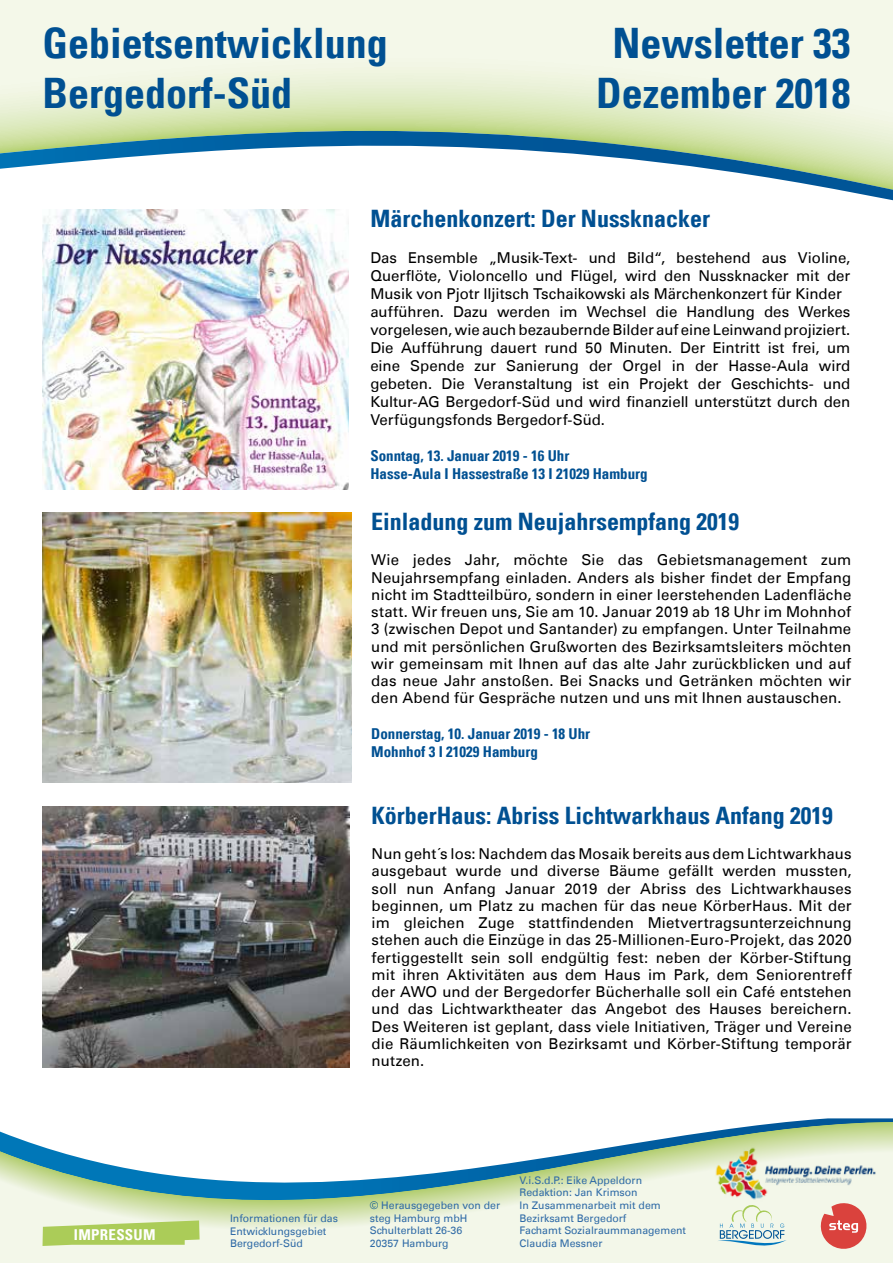
<style>
.page{position:relative;width:893px;height:1263px;background:#fff}
.page>*{position:absolute;margin:0;border:0;box-sizing:border-box;transform-origin:0 0}
.t1{font:700 condensed 42px/50.4px "Univers LT";color:#005092}
.t2{font:700 condensed 24px "Univers LT";color:#005092}
.t3{font:15px/17.2px "Univers LT";color:#000;text-align:justify}
.t4{font:700 condensed 15px/18px "Univers LT";color:#005092}
.t5{font:700 condensed 15px "Univers LT";letter-spacing:.02em;color:#fff}
.t6{font:10.5px/12.6px "Univers LT";color:#2e6aa6}
.s1{color:#005092}
</style>
<div class="page">
<svg style="left:0;top:0;width:893px;height:124px"></svg>
<svg style="left:0;top:124px;width:893px;height:76px"></svg>
<svg style="left:0;top:1149px;width:893px;height:114px;fill:#f3f7e9"></svg>
<img style="left:708px;top:1140px;width:174px;height:65px">
<svg style="left:43px;top:1220px;width:157px;height:26px"></svg>
<svg style="left:717px;top:1204px;width:70px;height:44px"></svg>
<svg style="left:821px;top:1203px;width:45px;height:46px"></svg>
<img style="left:42px;top:209px;width:307px;height:280px">
<img style="left:43px;top:513px;width:308px;height:269px">
<img style="left:43px;top:806px;width:306px;height:261px">
<h1 class="t1" style="left:43px;top:18px;width:347px">Gebietsentwicklung<br>Bergedorf-Süd</h1>
<h1 class="t1" style="left:596px;top:18px;width:256px;text-align:center">Newsletter 33<br>Dezember 2018</h1>
<h2 class="t2" style="left:370px;top:203px;width:341px">Märchenkonzert: Der Nussknacker</h2>
<p class="t3" style="left:370px;top:248px;width:482px;line-height:18px;text-align:left">Das Ensemble „Musik-Text- und Bild“, bestehend aus Violine, Querflöte, Violoncello und Flügel, wird den Nussknacker mit der Musik von Pjotr Iljitsch Tschaikowski als Märchenkonzert für Kinder aufführen. Dazu werden im Wechsel die Handlung des Werkes vorgelesen, wie auch bezaubernde Bilder auf eine Leinwand projiziert.<br>Die Aufführung dauert rund 50 Minuten. Der Eintritt ist frei, um eine Spende zur Sanierung der Orgel in der Hasse-Aula wird gebeten. Die Veranstaltung ist ein Projekt der Geschichts- und Kultur-AG Bergedorf-Süd und wird finanziell unterstützt durch den Verfügungsfonds Bergedorf-Süd.</p>
<p class="t4" style="left:370px;top:446px;width:279px">Sonntag, 13. Januar 2019 - 16 Uhr<br>Hasse-Aula I Hassestraße 13 I 21029 Hamburg</p>
<h2 class="t2" style="left:371px;top:507px;width:369px">Einladung zum Neujahrsempfang 2019</h2>
<p class="t3" style="left:371px;top:551px;width:482px">Wie jedes Jahr, möchte Sie das Gebietsmanagement zum Neujahrsempfang einladen. Anders als bisher findet der Empfang nicht im Stadtteilbüro, sondern in einer leerstehenden Ladenfläche statt. Wir freuen uns, Sie am 10. Januar 2019 ab 18 Uhr im Mohnhof 3 (zwischen Depot und Santander) zu empfangen. Unter Teilnahme und mit persönlichen Grußworten des Bezirksamtsleiters möchten wir gemeinsam mit Ihnen auf das alte Jahr zurückblicken und auf das neue Jahr anstoßen. Bei Snacks und Getränken möchten wir den Abend für Gespräche nutzen und uns mit Ihnen austauschen.</p>
<p class="t4" style="left:371px;top:725px;width:221px">Donnerstag, 10. Januar 2019 - 18 Uhr<br>Mohnhof 3 I 21029 Hamburg</p>
<p class="t5" style="left:74px;top:1225px;width:83px">IMPRESSUM</p>
<h2 class="t2" style="left:372px;top:800px;width:463px">KörberHaus: Abriss Lichtwarkhaus Anfang 2019</h2>
<p class="t3" style="left:372px;top:845px;width:482px">Nun geht´s los: Nachdem das Mosaik bereits aus dem Lichtwarkhaus ausgebaut wurde und diverse Bäume gefällt werden mussten, soll nun Anfang Januar 2019 der Abriss des Lichtwarkhauses beginnen, um Platz zu machen für das neue KörberHaus. Mit der im gleichen Zuge stattfindenden Mietvertragsunterzeichnung stehen auch die Einzüge in das 25-Millionen-Euro-Projekt, das 2020 fertiggestellt sein soll endgültig fest: neben der Körber-Stiftung mit ihren Aktivitäten aus dem Haus im Park, dem Seniorentreff der AWO und der Bergedorfer Bücherhalle soll ein Café entstehen und das Lichtwarktheater das Angebot des Hauses bereichern.<br>Des Weiteren ist geplant, dass viele Initiativen, Träger und Vereine die Räumlichkeiten von Bezirksamt und Körber-Stiftung temporär nutzen.</p>
<p class="t6" style="left:230px;top:1212px;width:109px">Informationen für das<br>Entwicklungsgebiet<br>Bergedorf-Süd</p>
<p class="t6" style="left:370px;top:1199px;width:132px"><span class="s1">©</span> Herausgegeben von der steg Hamburg mbH<br>Schulterblatt 26-36<br>20357 Hamburg</p>
<p class="t6" style="left:520px;top:1174px;width:168px">V.i.S.d.P.: Eike Appeldorn<br>Redaktion: Jan Krimson<br>In Zusammenarbeit mit dem<br>Bezirksamt Bergedorf<br>Fachamt Sozialraummanagement<br>Claudia Messner</p>
</div>
